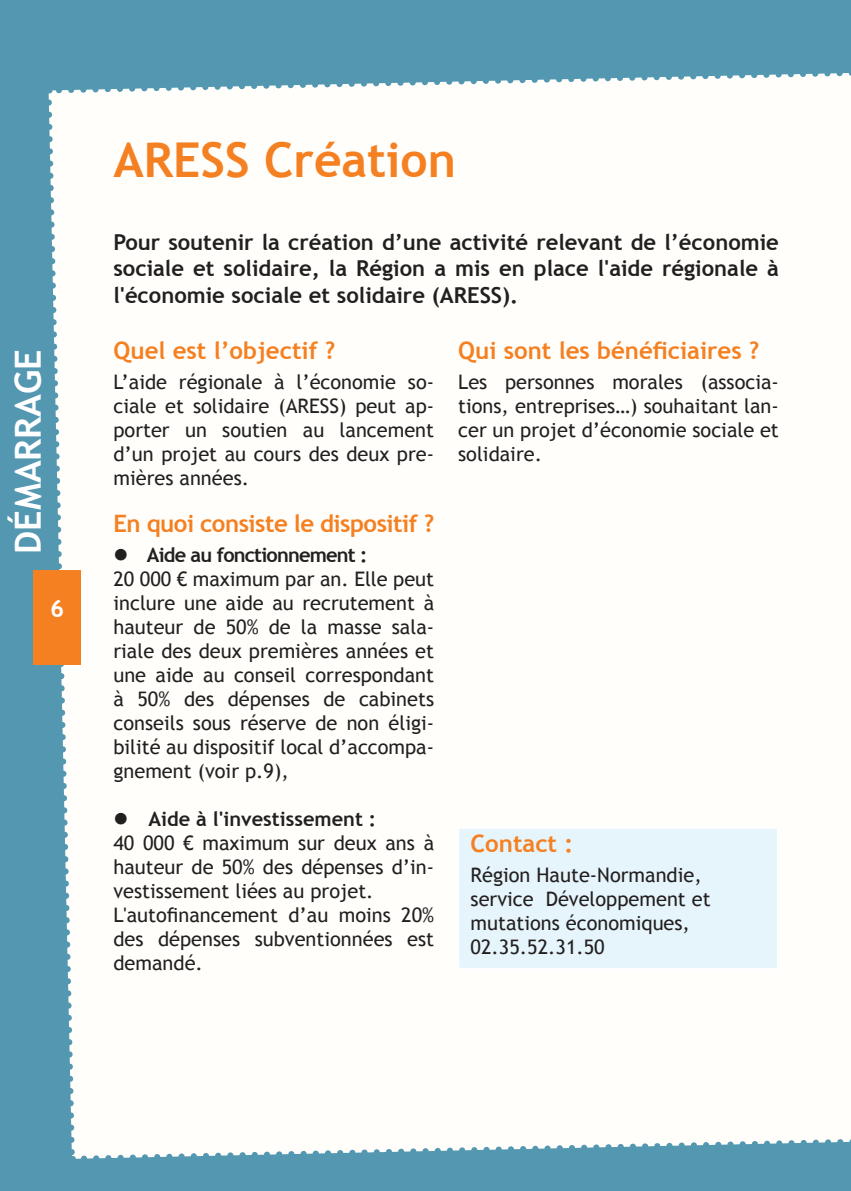
<style>
.page{position:relative;width:851px;height:1191px;background:#fff}
.page>*{position:absolute;margin:0;border:0;box-sizing:border-box;transform-origin:0 0}
.t1{font:700 48px "Trebuchet MS";color:#f58021}
.t2{font:700 36px "Trebuchet MS";color:#fff}
.t3{font:700 24px "Trebuchet MS";color:#f58021}
.t4{font:700 24px "Trebuchet MS";letter-spacing:-.02em;color:#f58021}
.t5{font:700 24px "Trebuchet MS";color:#fff}
.t6{font:700 22px/26.4px "Trebuchet MS";color:#231f20;text-align:justify}
.t7{font:20px/24px "Trebuchet MS";color:#231f20}
.s1{font-weight:700}
</style>
<div class="page">
<div style="left:0;top:0;width:850px;height:1191px;background:#5397b1"></div>
<div style="left:43px;top:50px;width:808px;height:1114px;background:#fffefb"></div>
<div style="left:33px;top:570px;width:48px;height:94px;background:#f58021"></div>
<div style="left:458px;top:827px;width:319px;height:141px;background:#e6f5fb"></div>
<div style="left:457px;top:826px;width:321px;height:143px;border:2px solid #fff"></div>
<h2 class="t2" style="left:5px;top:554px;width:206px;rotate:-90deg">DÉMARRAGE</h2>
<p class="t5" style="left:50px;top:593px;width:16px">6</p>
<h1 class="t1" style="left:113px;top:130px;width:344px">ARESS Création</h1>
<p class="t6" style="left:113px;top:229px;width:667px">Pour soutenir la création d’une activité relevant de l’économie sociale et solidaire, la Région a mis en place l'aide régionale à l'économie sociale et solidaire (ARESS).</p>
<p class="t3" style="left:113px;top:335px;width:223px">Quel est l’objectif ?</p>
<p class="t7" style="left:113px;top:370px;width:322px;text-align:justify">L’aide régionale à l’économie so&shy;ciale et solidaire (ARESS) peut ap&shy;porter un soutien au lancement d’un projet au cours des deux pre&shy;mières années.</p>
<p class="t4" style="left:113px;top:508px;width:322px">En quoi consiste le dispositif ?</p>
<p class="t7" style="left:113px;top:543px;width:322px">● <span class="s1">Aide au fonctionnement :<br></span>20 000 € maximum par an. Elle peut inclure une aide au recrutement à hauteur de 50% de la masse sala&shy;riale des deux premières années et une aide au conseil correspondant à 50% des dépenses de cabinets conseils sous réserve de non éligi&shy;bilité au dispositif local d’accompa&shy;gnement (voir p.9),</p>
<p class="t7" style="left:113px;top:807px;width:322px">● <span class="s1">Aide à l'investissement :<br></span>40 000 € maximum sur deux ans à hauteur de 50% des dépenses d’in&shy;vestissement liées au projet.<br>L'autofinancement d’au moins 20% des dépenses subventionnées est demandé.</p>
<p class="t3" style="left:458px;top:335px;width:303px">Qui sont les bénéficiaires ?</p>
<p class="t7" style="left:458px;top:370px;width:322px;text-align:justify">Les personnes morales (associa&shy;tions, entreprises…) souhaitant lan&shy;cer un projet d’économie sociale et solidaire.</p>
<p class="t3" style="left:470px;top:828px;width:104px">Contact :</p>
<p class="t7" style="left:470px;top:863px;width:241px">Région Haute-Normandie, service Développement et mutations économiques,<br>02.35.52.31.50</p>
</div>
